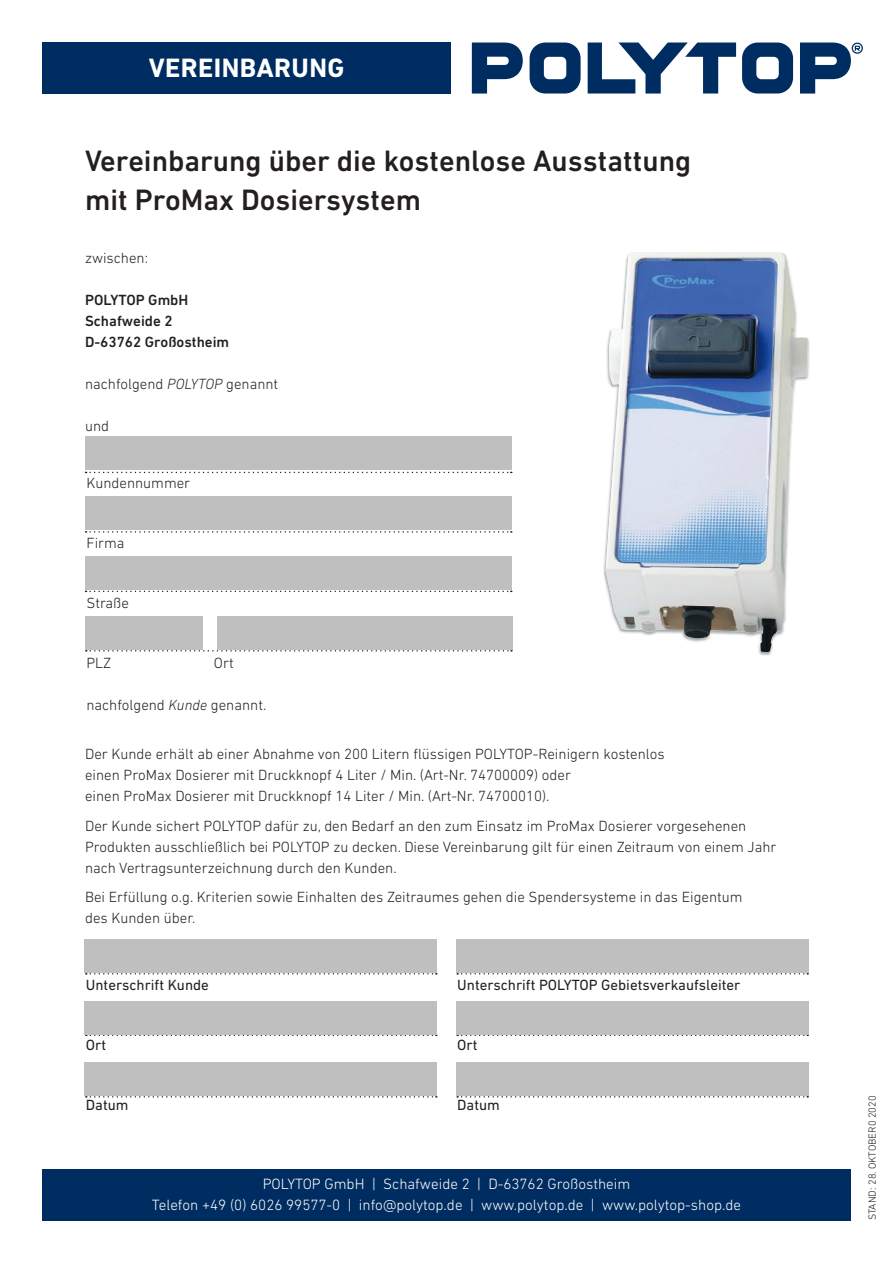
<style>
.page{position:relative;width:893px;height:1263px;background:#fff}
.page>*{position:absolute;margin:0;border:0;box-sizing:border-box;transform-origin:0 0}
.t1{font:500 30px/39px "DIN Next LT Pro";color:#241f1f}
.t2{font:700 27px "DIN Next LT Pro";letter-spacing:.015em;color:#fff}
.t3{font:300 15.15px/21.1px "DIN Next LT Pro";color:#fff;text-align:center}
.t4{font:300 15px/21px "DIN Next LT Pro";color:#241f1f}
.t5{font:15px "DIN Next LT Pro";color:#241f1f}
.t6{font:500 15px/21px "DIN Next LT Pro";color:#241f1f}
.t7{font:300 10.5px "DIN Next LT Pro";color:#241f1f}
.s1{font-style:italic}
</style>
<div class="page">
<svg style="left:530px;top:43px;width:51px;height:51px"></svg>
<svg style="left:742px;top:43px;width:51px;height:51px"></svg>
<svg style="left:588px;top:43px;width:148px;height:51px"></svg>
<svg style="left:472px;top:43px;width:51px;height:51px"></svg>
<svg style="left:800px;top:43px;width:63px;height:51px"></svg>
<div style="left:43px;top:43px;width:408px;height:51px;background:#002d61"></div>
<div style="left:42px;top:1169px;width:808px;height:51px;background:#002d61"></div>
<svg style="left:86px;top:472px;width:426px;height:1px"></svg>
<svg style="left:86px;top:531px;width:426px;height:2px"></svg>
<svg style="left:86px;top:591px;width:426px;height:1px"></svg>
<svg style="left:86px;top:650px;width:426px;height:1px"></svg>
<svg style="left:457px;top:973px;width:351px;height:1px"></svg>
<svg style="left:457px;top:1034px;width:351px;height:2px"></svg>
<svg style="left:86px;top:973px;width:351px;height:1px"></svg>
<svg style="left:86px;top:1034px;width:351px;height:2px"></svg>
<svg style="left:86px;top:1096px;width:351px;height:1px"></svg>
<svg style="left:457px;top:1096px;width:351px;height:1px"></svg>
<img style="left:607px;top:252px;width:201px;height:300px">
<img style="left:606px;top:552px;width:180px;height:100px">
<div style="left:85px;top:437px;width:426px;height:33px;background:#bfbfbf"></div>
<div style="left:85px;top:497px;width:426px;height:33px;background:#bfbfbf"></div>
<div style="left:85px;top:556px;width:426px;height:33px;background:#bfbfbf"></div>
<div style="left:85px;top:617px;width:118px;height:33px;background:#bfbfbf"></div>
<div style="left:217px;top:617px;width:295px;height:33px;background:#bfbfbf"></div>
<div style="left:85px;top:939px;width:352px;height:33px;background:#bfbfbf"></div>
<div style="left:85px;top:1001px;width:352px;height:33px;background:#bfbfbf"></div>
<div style="left:85px;top:1062px;width:352px;height:33px;background:#bfbfbf"></div>
<div style="left:456px;top:939px;width:353px;height:33px;background:#bfbfbf"></div>
<div style="left:456px;top:1001px;width:353px;height:33px;background:#bfbfbf"></div>
<div style="left:456px;top:1062px;width:353px;height:33px;background:#bfbfbf"></div>
<h2 class="t2" style="left:149px;top:52px;width:197px">VEREINBARUNG</h2>
<h1 class="t1" style="left:85px;top:144px;width:608px">Vereinbarung über die kostenlose Ausstattung mit ProMax Dosiersystem</h1>
<p class="t4" style="left:85px;top:249px;width:65px">zwischen:</p>
<p class="t6" style="left:85px;top:291px;width:146px">POLYTOP GmbH<br>Schafweide 2<br>D-63762 Großostheim</p>
<p class="t4" style="left:85px;top:375px;width:195px">nachfolgend <span class="s1">POLYTOP</span> genannt</p>
<p class="t4" style="left:85px;top:417px;width:26px">und</p>
<p class="t4" style="left:86px;top:473px;width:105px">Kundennummer</p>
<p class="t4" style="left:86px;top:533px;width:40px">Firma</p>
<p class="t4" style="left:86px;top:593px;width:44px">Straße</p>
<p class="t4" style="left:86px;top:653px;width:26px">PLZ</p>
<p class="t4" style="left:214px;top:653px;width:21px">Ort</p>
<p class="t4" style="left:86px;top:695px;width:181px">nachfolgend <span class="s1">Kunde</span> genannt.</p>
<p class="t4" style="left:85px;top:745px;width:581px">Der Kunde erhält ab einer Abnahme von 200 Litern flüssigen POLYTOP-Reinigern kostenlos einen ProMax Dosierer mit Druckknopf 4 Liter / Min. (Art-Nr. 74700009) oder<br>einen ProMax Dosierer mit Druckknopf 14 Liter / Min. (Art-Nr. 74700010).</p>
<p class="t4" style="left:85px;top:816px;width:693px">Der Kunde sichert POLYTOP dafür zu, den Bedarf an den zum Einsatz im ProMax Dosierer vorgesehenen<br>Produkten ausschließlich bei POLYTOP zu decken. Diese Vereinbarung gilt für einen Zeitraum von einem Jahr nach Vertragsunterzeichnung durch den Kunden.</p>
<p class="t4" style="left:85px;top:888px;width:659px">Bei Erfüllung o.g. Kriterien sowie Einhalten des Zeitraumes gehen die Spendersysteme in das Eigentum des Kunden über.</p>
<p class="t5" style="left:86px;top:976px;width:125px">Unterschrift Kunde</p>
<p class="t5" style="left:457px;top:976px;width:285px">Unterschrift POLYTOP Gebietsverkaufsleiter</p>
<p class="t5" style="left:86px;top:1036px;width:22px">Ort</p>
<p class="t5" style="left:457px;top:1036px;width:22px">Ort</p>
<p class="t5" style="left:86px;top:1096px;width:44px">Datum</p>
<p class="t5" style="left:457px;top:1096px;width:44px">Datum</p>
<p class="t3" style="left:152px;top:1174px;width:591px">POLYTOP GmbH | Schafweide 2 | D-63762 Großostheim<br>Telefon +49 (0) 6026 99577-0 | info@polytop.de | www.polytop.de | www.polytop-shop.de</p>
<p class="t7" style="left:868px;top:1220px;width:126px;rotate:-90deg">STAND: 28. OKTOBER0 2020</p>
</div>
